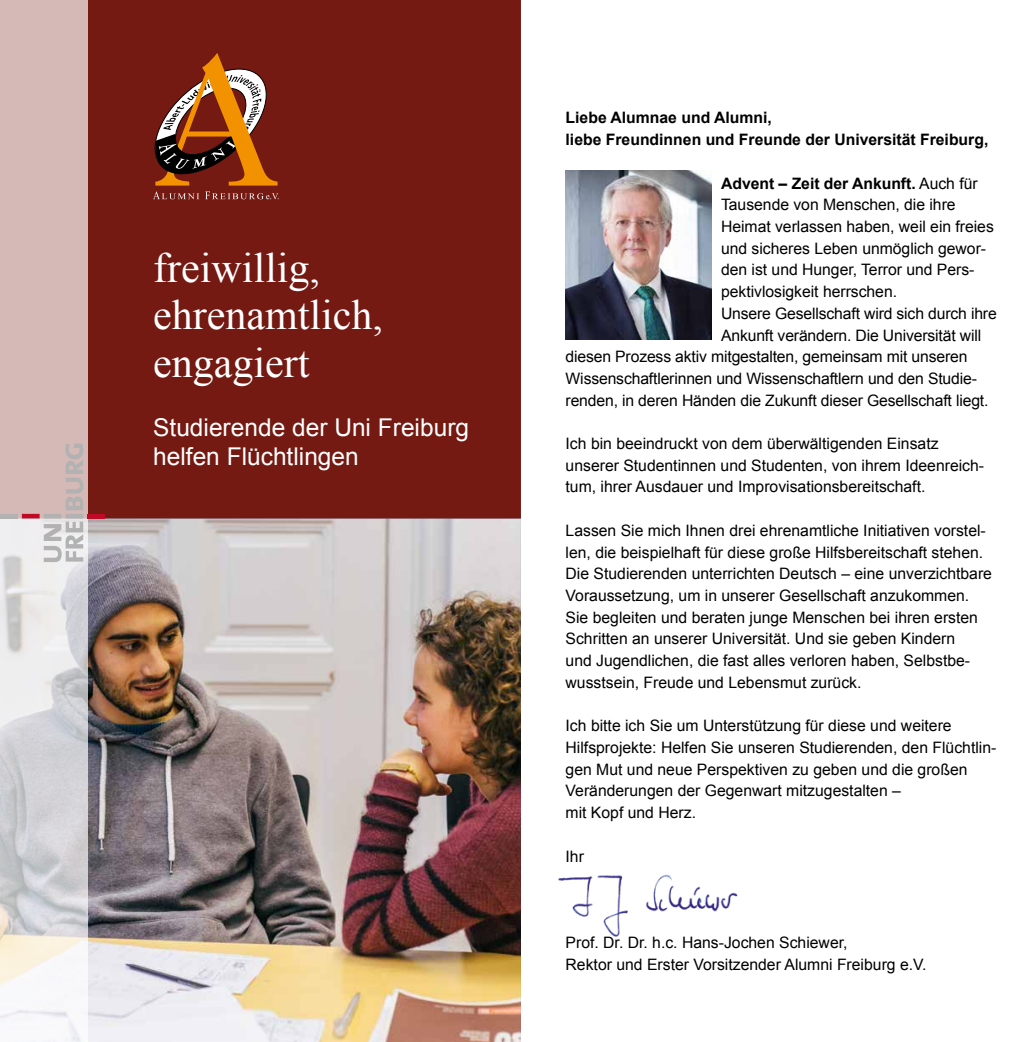
<style>
.page{position:relative;width:1032px;height:1042px;background:#fff}
.page>*{position:absolute;margin:0;border:0;box-sizing:border-box;transform-origin:0 0}
.t1{font:42px/47.2px "Times New Roman";color:#fff}
.t2{font:24.5px/29.4px "Arial";color:#fff}
.t3{font:15.75px/21.7px "Arial";color:#000}
.t4{font:700 15.75px/21.7px "Arial";color:#000}
.s1{font-weight:400}
</style>
<div class="page">
<img style="left:88px;top:518px;width:433px;height:524px">
<div style="left:0;top:0;width:521px;height:518px;background:#741a13"></div>
<svg style="left:153px;top:53px;width:126px;height:146px"></svg>
<img style="left:558px;top:874px;width:180px;height:63px">
<img style="left:566px;top:171px;width:145px;height:169px">
<svg style="left:0;top:0;width:88px;height:1042px;background:#d9cbcb"></svg>
<svg style="left:44px;top:443px;width:39px;height:119px;background:#cdc0bf"></svg>
<hr style="left:88px;top:514px;width:17px;height:4px;background:#c10a25">
<hr style="left:0;top:514px;width:18px;height:4px;background:#b3b2b2">
<hr style="left:22px;top:514px;width:18px;height:4px;background:#c10a25">
<h1 class="t1" style="left:153px;top:244px;width:231px">freiwillig, ehrenamtlich, engagiert</h1>
<h2 class="t2" style="left:153px;top:413px;width:317px">Studierende der Uni Freiburg helfen Flüchtlingen</h2>
<p class="t4" style="left:566px;top:107px;width:424px">Liebe Alumnae und Alumni,<br>liebe Freundinnen und Freunde der Universität Freiburg,</p>
<p class="t4" style="left:721px;top:172px;width:258px">Advent – Zeit der Ankunft. <span class="s1">Auch für</span></p>
<p class="t3" style="left:721px;top:194px;width:236px">Tausende von Menschen, die ihre</p>
<p class="t3" style="left:721px;top:216px;width:274px">Heimat verlassen haben, weil ein freies</p>
<p class="t3" style="left:721px;top:237px;width:267px">und sicheres Leben unmöglich gewor-</p>
<p class="t3" style="left:721px;top:259px;width:255px">den ist und Hunger, Terror und Pers-</p>
<p class="t3" style="left:721px;top:281px;width:178px">pektivlosigkeit herrschen.</p>
<p class="t3" style="left:721px;top:303px;width:277px">Unsere Gesellschaft wird sich durch ihre</p>
<p class="t3" style="left:721px;top:324px;width:262px">Ankunft verändern. Die Universität will</p>
<p class="t3" style="left:566px;top:346px;width:403px">diesen Prozess aktiv mitgestalten, gemeinsam mit unseren</p>
<p class="t3" style="left:566px;top:368px;width:413px">Wissenschaftlerinnen und Wissenschaftlern und den Studie-</p>
<p class="t3" style="left:566px;top:389px;width:424px">renden, in deren Händen die Zukunft dieser Gesellschaft liegt.</p>
<p class="t3" style="left:566px;top:433px;width:420px">Ich bin beeindruckt von dem überwältigenden Einsatz unserer Studentinnen und Studenten, von ihrem Ideenreich&shy;tum, ihrer Ausdauer und Improvisationsbereitschaft.</p>
<p class="t3" style="left:566px;top:520px;width:428px">Lassen Sie mich Ihnen drei ehrenamtliche Initiativen vorstel&shy;len, die beispielhaft für diese große Hilfsbereitschaft stehen.<br>Die Studierenden unterrichten Deutsch – eine unverzichtbare Voraussetzung, um in unserer Gesellschaft anzukommen.<br>Sie begleiten und beraten junge Menschen bei ihren ersten Schritten an unserer Universität. Und sie geben Kindern<br>und Jugendlichen, die fast alles verloren haben, Selbstbe&shy;wusstsein, Freude und Lebensmut zurück.</p>
<p class="t3" style="left:566px;top:715px;width:432px">Ich bitte ich Sie um Unterstützung für diese und weitere Hilfsprojekte: Helfen Sie unseren Studierenden, den Flüchtlin&shy;gen Mut und neue Perspektiven zu geben und die großen Veränderungen der Gegenwart mitzugestalten –<br>mit Kopf und Herz.</p>
<p class="t3" style="left:566px;top:845px;width:20px">Ihr</p>
<p class="t3" style="left:566px;top:932px;width:362px">Prof. Dr. Dr. h.c. Hans-Jochen Schiewer,<br>Rektor und Erster Vorsitzender Alumni Freiburg e.V.</p>
</div>
